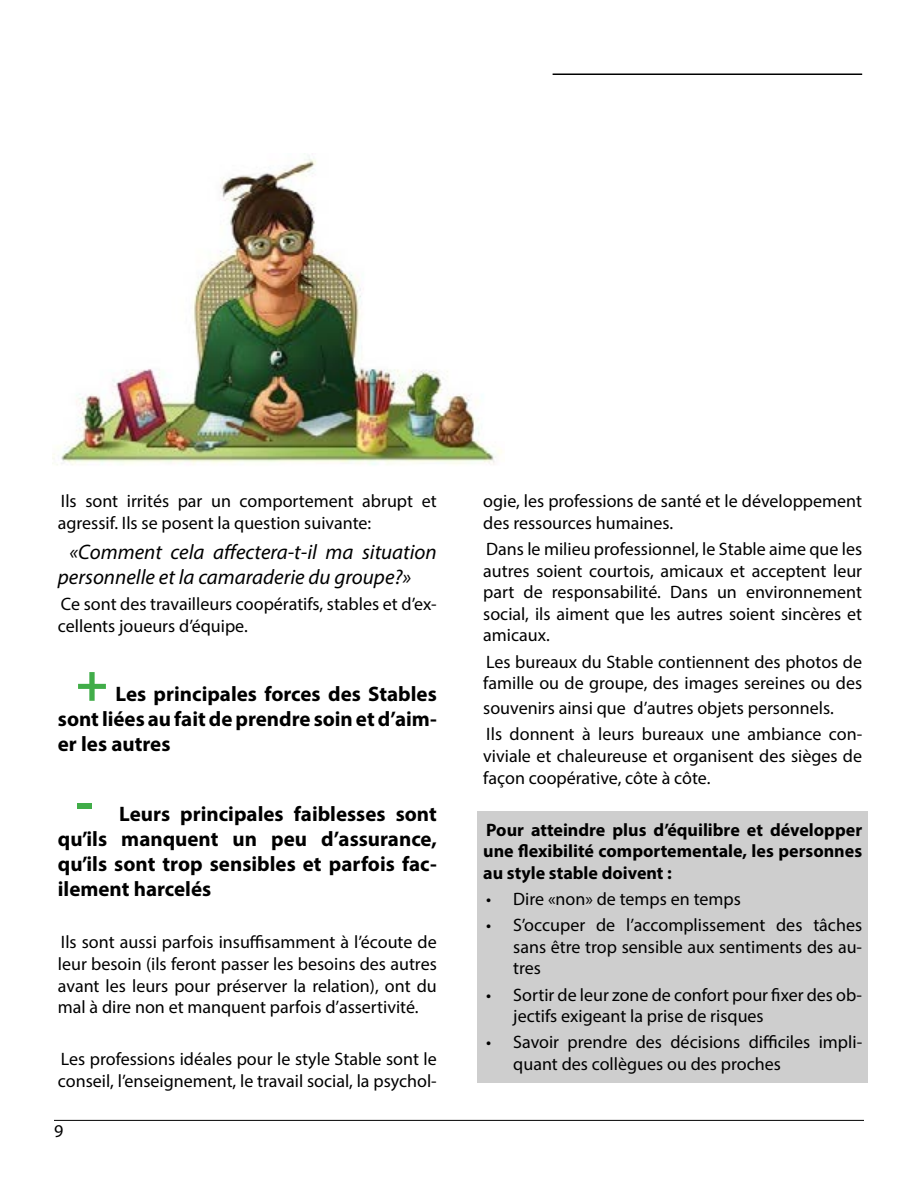
<style>
.page{position:relative;width:918px;height:1188px;background:#fff}
.page>*{position:absolute;margin:0;border:0;box-sizing:border-box;transform-origin:0 0}
.t1{font:700 54px "Myriad Pro";color:#41ad49}
.t2{font:700 21px/25.2px "Myriad Pro";color:#000;text-align:justify}
.t3{font:italic 21px/25.2px "Myriad Pro";color:#000}
.t4{font:18px/21.6px "Myriad Pro";color:#000}
.t5{font:700 18px/21.6px "Myriad Pro";color:#000;text-align:justify}
</style>
<div class="page">
<hr style="left:54px;top:1120px;width:810px;height:1px;background:#000">
<div style="left:477px;top:812px;width:391px;height:271px;background:#cecece"></div>
<hr style="left:553px;top:74px;width:309px;height:1px;background:#000">
<img style="left:52px;top:155px;width:450px;height:310px">
<p class="t4" style="left:58px;top:490px;width:380px">Ils sont irrités par un comportement abrupt et agressif. Ils se posent la question suivante:</p>
<p class="t3" style="left:58px;top:539px;width:380px;text-indent:12px">«Comment cela affectera-t-il ma situation personnelle et la camaraderie du groupe?»</p>
<p class="t4" style="left:58px;top:593px;width:380px">Ce sont des travailleurs coopératifs, stables et d’ex&shy;cellents joueurs d’équipe.</p>
<h1 class="t1" style="left:76px;top:647px;width:34px">+</h1>
<p class="t2" style="left:58px;top:680px;width:380px;text-indent:58px">Les principales forces des Stables sont liées au fait de prendre soin et d’aim&shy;er les autres</p>
<h1 class="t1" style="left:76px;top:767px;width:19px">-</h1>
<p class="t2" style="left:58px;top:800px;width:380px;text-indent:61px">Leurs principales faiblesses sont qu’ils manquent un peu d’assurance, qu’ils sont trop sensibles et parfois fac&shy;ilement harcelés</p>
<p class="t4" style="left:58px;top:931px;width:380px;text-align:justify">Ils sont aussi parfois insuffisamment à l’écoute de leur besoin (ils feront passer les besoins des autres avant les leurs pour préserver la relation), ont du mal à dire non et manquent parfois d’assertivité.</p>
<p class="t4" style="left:58px;top:1048px;width:380px">Les professions idéales pour le style Stable sont le conseil, l’enseignement, le travail social, la psychol-</p>
<p class="t4" style="left:54px;top:1120px;width:11px">9</p>
<p class="t4" style="left:483px;top:490px;width:380px">ogie, les professions de santé et le développement des ressources humaines.</p>
<p class="t4" style="left:483px;top:538px;width:380px;text-align:justify">Dans le milieu professionnel, le Stable aime que les autres soient courtois, amicaux et acceptent leur part de responsabilité. Dans un environnement social, ils aiment que les autres soient sincères et amicaux.</p>
<p class="t4" style="left:483px;top:650px;width:380px">Les bureaux du Stable contiennent des photos de famille ou de groupe, des images sereines ou des</p>
<p class="t4" style="left:483px;top:695px;width:380px;line-height:26.1px">souvenirs ainsi que d’autres objets personnels.<br>Ils donnent à leurs bureaux une ambiance con-</p>
<p class="t4" style="left:483px;top:745px;width:380px">viviale et chaleureuse et organisent des sièges de façon coopérative, côte à côte.</p>
<p class="t5" style="left:483px;top:818px;width:380px">Pour atteindre plus d’équilibre et développer une flexibilité comportementale, les personnes au style stable doivent :</p>
<p class="t4" style="left:486px;top:888px;width:256px">• Dire «non» de temps en temps</p>
<p class="t4" style="left:513px;top:914px;width:350px;text-align:justify;text-indent:-27px">• S’occuper de l’accomplissement des tâches sans être trop sensible aux sentiments des au&shy;tres</p>
<p class="t4" style="left:513px;top:983px;width:350px;text-indent:-27px">• Sortir de leur zone de confort pour fixer des ob&shy;jectifs exigeant la prise de risques</p>
<p class="t4" style="left:513px;top:1031px;width:350px;text-indent:-27px">• Savoir prendre des décisions difficiles impli&shy;quant des collègues ou des proches</p>
</div>
